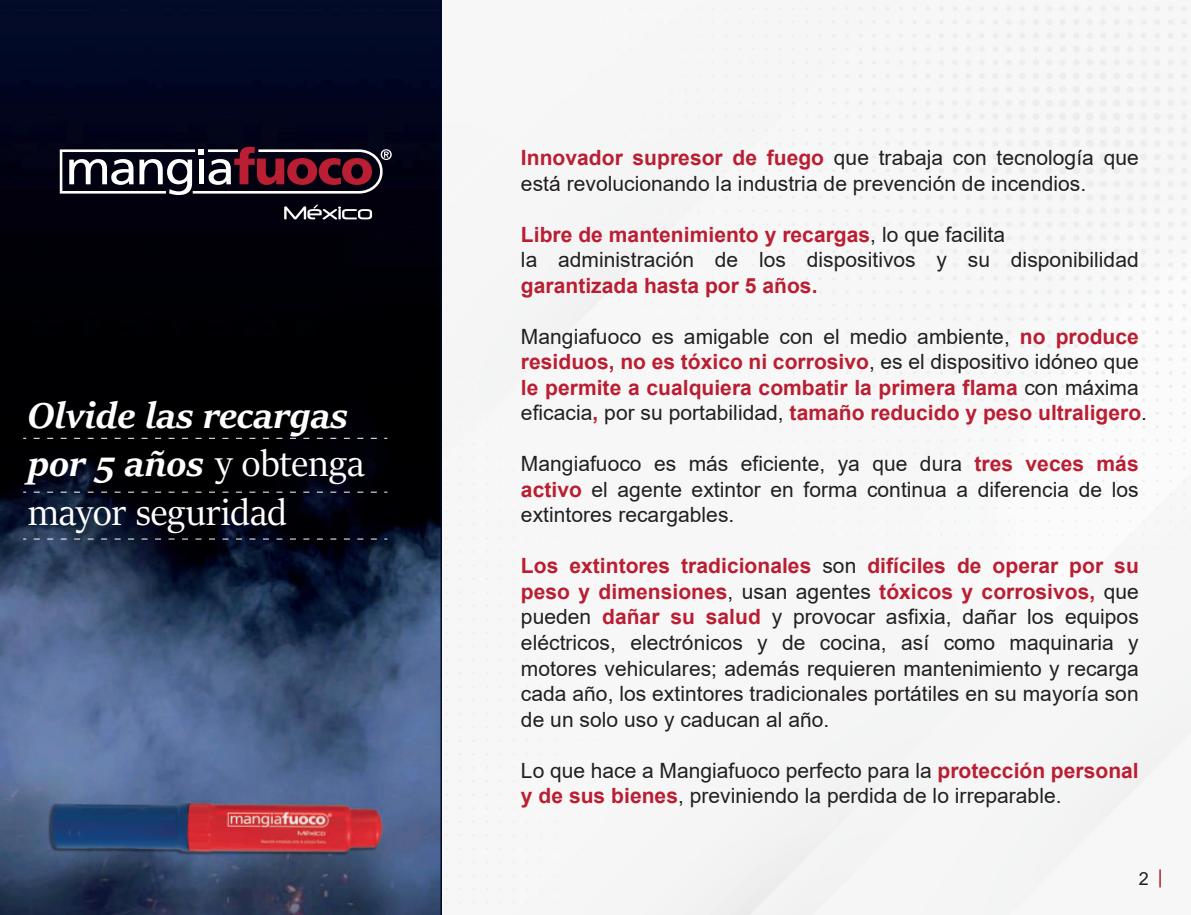
<style>
.page{position:relative;width:1191px;height:915px;background:#fff}
.page>*{position:absolute;margin:0;border:0;box-sizing:border-box;transform-origin:0 0}
.t1{font:italic 40.5px/48.6px "Sitka Text";color:#fff}
.t2{font:21px/25.5px "Arial";color:#231f20}
.t3{font:700 21px/25.5px "Arial";color:#ba1e32}
.t4{font:18px "Arial";color:#231f20}
.s1{font-style:normal}
.s2{font-weight:700;color:#ba1e32}
.s3{font-weight:400;color:#231f20}
</style>
<div class="page">
<div style="left:442px;top:4px;width:749px;height:910px;background:#f6f7f6"></div>
<svg style="left:1159px;top:869px;width:1px;height:18px"></svg>
<svg style="left:0;top:0;width:442px;height:914px;background:#1a2236"></svg>
<img style="left:42px;top:775px;width:343px;height:108px">
<img style="left:40px;top:791px;width:344px;height:78px">
<h1 class="t1" style="left:28px;top:388px;width:338px">Olvide las recargas por 5 años <span class="s1">y obtenga mayor seguridad</span></h1>
<p class="t2" style="left:521px;top:145px;width:619px"><span class="s2">Innovador supresor de fuego</span> que trabaja con tecnología que está revolucionando la industria de prevención de incendios.</p>
<p class="t2" style="left:521px;top:221px;width:619px"><span class="s2">Libre de mantenimiento y recargas</span>, lo que facilita<br>la administración de los dispositivos y su disponibilidad</p>
<p class="t3" style="left:521px;top:273px;width:298px">garantizada hasta por 5 años.</p>
<p class="t3" style="left:521px;top:324px;width:627px"><span class="s3">Mangiafuoco es amigable con el medio ambiente,</span> no produce residuos, no es tóxico ni corrosivo<span class="s3">, es el dispositivo idóneo que </span>le permite a cualquiera combatir la primera flama <span class="s3">con máxima eficacia</span>, <span class="s3">por su portabilidad,</span> tamaño reducido y peso ultraligero<span class="s3">.</span></p>
<p class="t2" style="left:521px;top:451px;width:619px;text-align:justify">Mangiafuoco es más eficiente, ya que dura <span class="s2">tres veces más activo</span> el agente extintor en forma continua a diferencia de los extintores recargables.</p>
<p class="t2" style="left:521px;top:553px;width:619px;text-align:justify"><span class="s2">Los extintores tradicionales</span> son <span class="s2">difíciles de operar por su peso y dimensiones</span>, usan agentes <span class="s2">tóxicos y corrosivos,</span> que pueden <span class="s2">dañar su salud</span> y provocar asfixia, dañar los equipos eléctricos, electrónicos y de cocina, así como maquinaria y motores vehiculares; además requieren mantenimiento y recarga cada año, los extintores tradicionales portátiles en su mayoría son de un solo uso y caducan al año.</p>
<p class="t2" style="left:521px;top:757px;width:619px">Lo que hace a Mangiafuoco perfecto para la <span class="s2">protección personal y de sus bienes</span>, previniendo la perdida de lo irreparable.</p>
<p class="t4" style="left:1138px;top:865px;width:12px">2</p>
</div>
